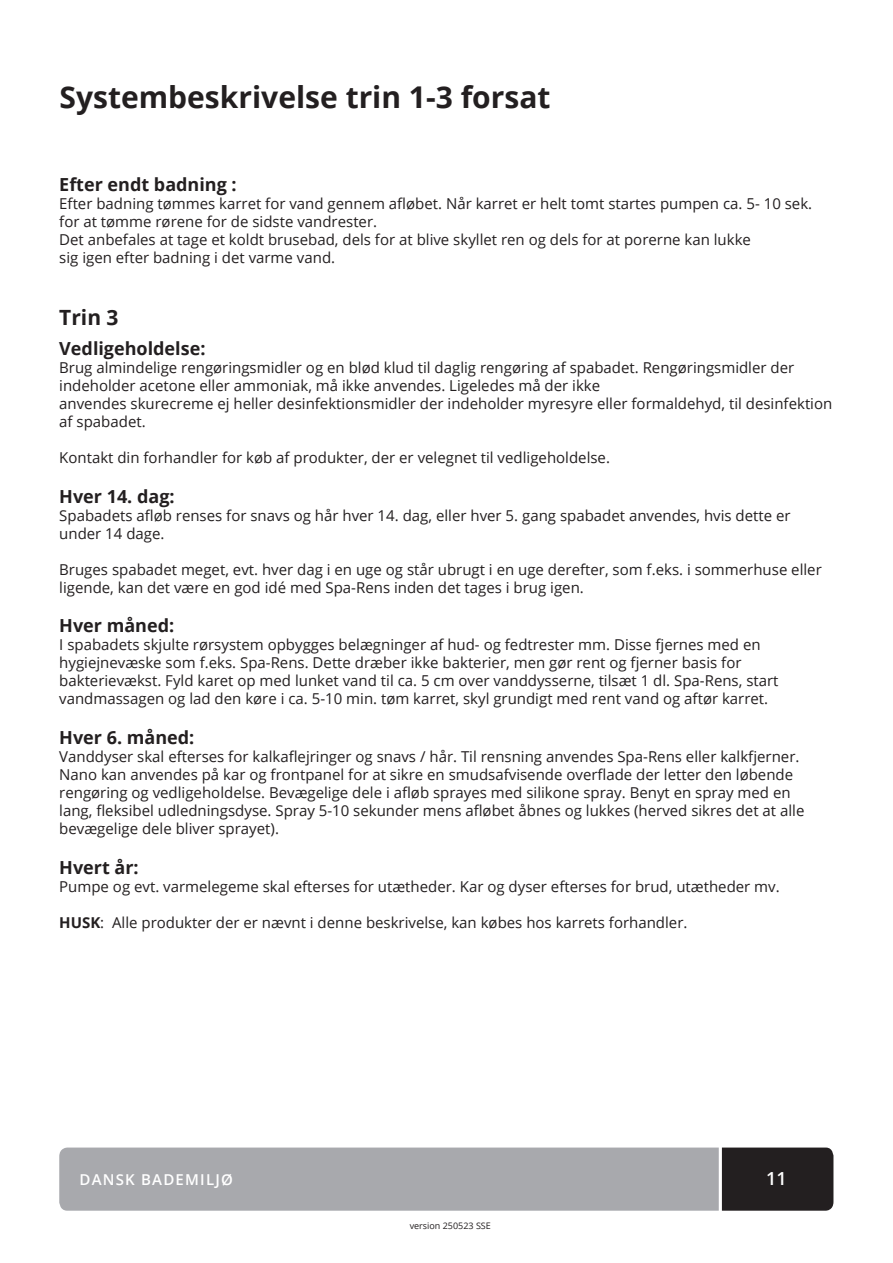
<style>
.page{position:relative;width:893px;height:1263px;background:#fff}
.page>*{position:absolute;margin:0;border:0;box-sizing:border-box;transform-origin:0 0}
.Overskrift_20_Fed_ko{font:700 30px "Open Sans";color:#231f20}
.Overskrift_14_Fed{font:700 21px "Open Sans";color:#231f20}
._12pkt_overskrift_Fe{font:700 18px "Open Sans";color:#231f20}
.t1{font:600 18px "Open Sans";color:#fff}
.t2{font:15px/18px "Open Sans";color:#231f20}
.t3{font:600 15px "Open Sans";letter-spacing:.08em;color:#fff}
.t4{font:9px "Open Sans";color:#231f20}
.s1{font-weight:700}
</style>
<div class="page">
<svg style="left:59px;top:1147px;width:774px;height:64px;background:#97989b"></svg>
<p class="Overskrift_20_Fed_ko" style="left:60px;top:76px;width:492px">Systembeskrivelse trin 1-3 forsat</p>
<p class="_12pkt_overskrift_Fe" style="left:59px;top:172px;width:179px">Efter endt badning :</p>
<p class="t2" style="left:59px;top:194px;width:754px">Efter badning tømmes karret for vand gennem afløbet. Når karret er helt tomt startes pumpen ca. 5- 10 sek. for at tømme rørene for de sidste vandrester.</p>
<p class="t2" style="left:59px;top:230px;width:693px">Det anbefales at tage et koldt brusebad, dels for at blive skyllet ren og dels for at porerne kan lukke</p>
<p class="t2" style="left:59px;top:248px;width:277px">sig igen efter badning i det varme vand.</p>
<p class="Overskrift_14_Fed" style="left:59px;top:303px;width:61px">Trin 3</p>
<p class="_12pkt_overskrift_Fe" style="left:59px;top:336px;width:148px">Vedligeholdelse:</p>
<p class="t2" style="left:59px;top:358px;width:736px">Brug almindelige rengøringsmidler og en blød klud til daglig rengøring af spabadet. Rengøringsmidler der indeholder acetone eller ammoniak, må ikke anvendes. Ligeledes må der ikke</p>
<p class="t2" style="left:59px;top:394px;width:775px">anvendes skurecreme ej heller desinfektionsmidler der indeholder myresyre eller formaldehyd, til desinfektion af spabadet.</p>
<p class="t2" style="left:59px;top:448px;width:552px">Kontakt din forhandler for køb af produkter, der er velegnet til vedligeholdelse.</p>
<p class="_12pkt_overskrift_Fe" style="left:59px;top:483px;width:117px">Hver 14. dag:</p>
<p class="t2" style="left:59px;top:506px;width:733px">Spabadets afløb renses for snavs og hår hver 14. dag, eller hver 5. gang spabadet anvendes, hvis dette er under 14 dage.</p>
<p class="t2" style="left:59px;top:560px;width:764px">Bruges spabadet meget, evt. hver dag i en uge og står ubrugt i en uge derefter, som f.eks. i sommerhuse eller ligende, kan det være en god idé med Spa-Rens inden det tages i brug igen.</p>
<p class="_12pkt_overskrift_Fe" style="left:59px;top:613px;width:117px">Hver måned:</p>
<p class="t2" style="left:59px;top:635px;width:721px">I spabadets skjulte rørsystem opbygges belægninger af hud- og fedtrester mm. Disse fjernes med en hygiejnevæske som f.eks. Spa-Rens. Dette dræber ikke bakterier, men gør rent og fjerner basis for bakterievækst. Fyld karet op med lunket vand til ca. 5 cm over vanddysserne, tilsæt 1 dl. Spa-Rens, start vandmassagen og lad den køre i ca. 5-10 min. tøm karret, skyl grundigt med rent vand og aftør karret.</p>
<p class="_12pkt_overskrift_Fe" style="left:59px;top:725px;width:137px">Hver 6. måned:</p>
<p class="t2" style="left:59px;top:747px;width:747px">Vanddyser skal efterses for kalkaflejringer og snavs / hår. Til rensning anvendes Spa-Rens eller kalkfjerner.<br>Nano kan anvendes på kar og frontpanel for at sikre en smudsafvisende overflade der letter den løbende rengøring og vedligeholdelse. Bevægelige dele i afløb sprayes med silikone spray. Benyt en spray med en lang, fleksibel udledningsdyse. Spray 5-10 sekunder mens afløbet åbnes og lukkes (herved sikres det at alle bevægelige dele bliver sprayet).</p>
<p class="_12pkt_overskrift_Fe" style="left:59px;top:854px;width:81px">Hvert år:</p>
<p class="t2" style="left:59px;top:877px;width:722px">Pumpe og evt. varmelegeme skal efterses for utætheder. Kar og dyser efterses for brud, utætheder mv.</p>
<p class="t2" style="left:59px;top:913px;width:630px"><span class="s1">HUSK</span>: Alle produkter der er nævnt i denne beskrivelse, kan købes hos karrets forhandler.</p>
<p class="t3" style="left:80px;top:1169px;width:155px">DANSK BADEMILJØ</p>
<p class="t1" style="left:766px;top:1166px;width:22px">11</p>
<p class="t4" style="left:410px;top:1220px;width:83px">version 250523 SSE</p>
</div>
